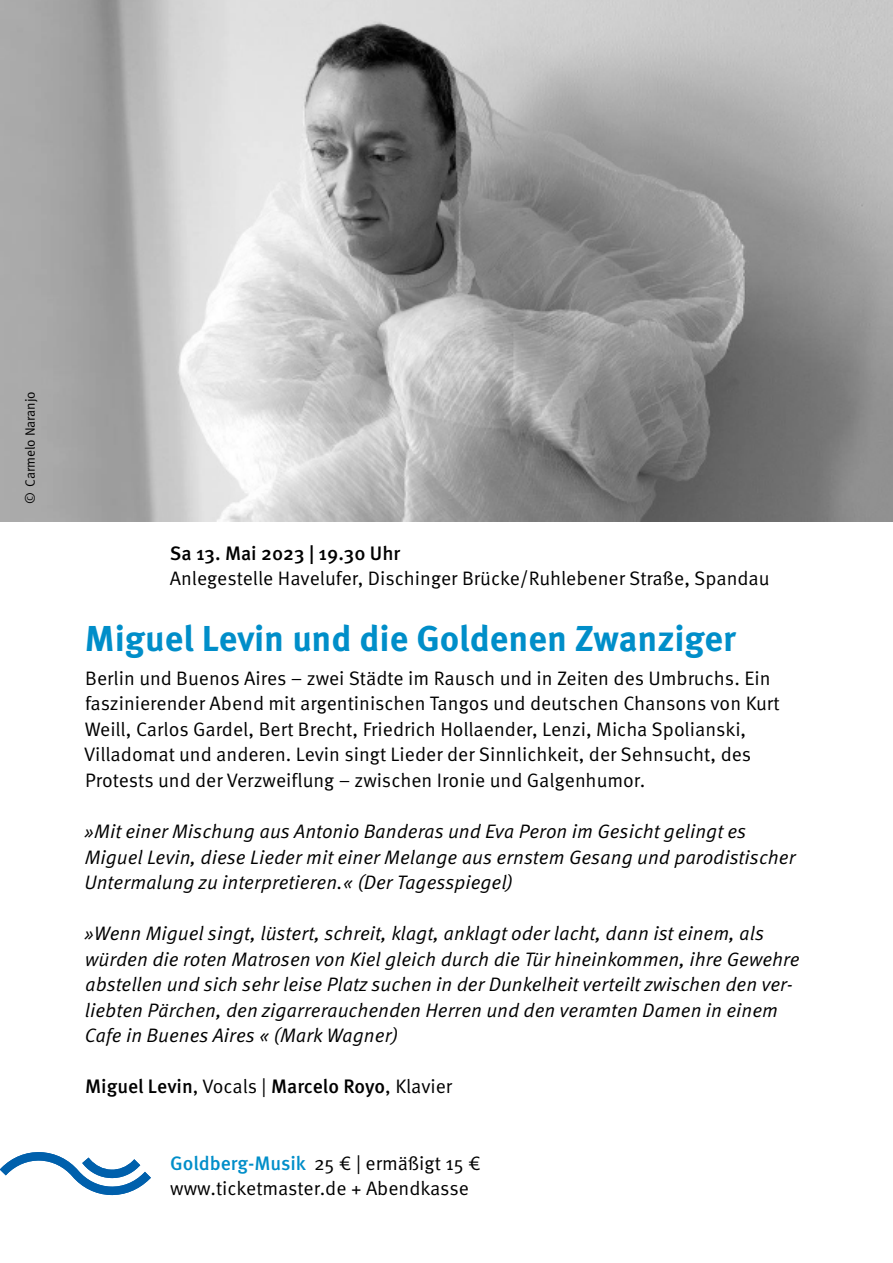
<style>
.page{position:relative;width:893px;height:1263px;background:#fff}
.page>*{position:absolute;margin:0;border:0;box-sizing:border-box;transform-origin:0 0}
.t1{font:700 36px "Meta Pro";color:#008ec9}
.t2{font:19.5px/25.5px "Meta Pro Norm Ita";color:#000}
.t3{font:19.5px/25.5px "Meta Pro Norm";color:#000}
.t4{font:500 19.5px "Meta Pro";color:#000}
.t5{font:13.5px "Meta Pro Norm";letter-spacing:-.01em;color:#000}
.s1{font-family:"Meta Pro Norm";font-weight:400}
.s2{font-family:"Meta Pro";font-weight:500;color:#008ec9}
</style>
<div class="page">
<svg style="left:0;top:1152px;width:151px;height:43px"></svg>
<img style="left:0;top:0;width:893px;height:522px">
<p class="t5" style="left:20px;top:504px;width:114px;rotate:-90deg">©️ Carmelo Naranjo</p>
<p class="t4" style="left:170px;top:538px;width:232px">Sa 13. Mai 2023 | 19.30 Uhr</p>
<p class="t3" style="left:170px;top:565px;width:601px">Anlegestelle Havelufer, Dischinger Brücke/Ruhlebener Straße, Spandau</p>
<h1 class="t1" style="left:85px;top:610px;width:653px">Miguel Levin und die Goldenen Zwanziger</h1>
<p class="t3" style="left:84px;top:664px;width:697px">Berlin und Buenos Aires – zwei Städte im Rausch und in Zeiten des Umbruchs. Ein faszinierender Abend mit argentinischen Tangos und deutschen Chansons von Kurt Weill, Carlos Gardel, Bert Brecht, Friedrich Hollaender, Lenzi, Micha Spolianski, Villadomat und anderen. Levin singt Lieder der Sinnlichkeit, der Sehnsucht, des Protests und der Verzweiflung – zwischen Ironie und Galgenhumor.</p>
<p class="t2" style="left:84px;top:817px;width:713px">»Mit einer Mischung aus Antonio Banderas und Eva Peron im Gesicht gelingt es<br>Miguel Levin, diese Lieder mit einer Melange aus ernstem Gesang und parodistischer<br>Untermalung zu interpretieren.« (Der Tagesspiegel)</p>
<p class="t2" style="left:84px;top:919px;width:717px">»Wenn Miguel singt, lüstert, schreit, klagt, anklagt oder lacht, dann ist einem, als würden die roten Matrosen von Kiel gleich durch die Tür hineinkommen, ihre Gewehre abstellen und sich sehr leise Platz suchen in der Dunkelheit verteilt zwischen den ver&shy;liebten Pärchen, den zigarrerauchenden Herren und den veramten Damen in einem Cafe in Buenes Aires « (Mark Wagner)</p>
<p class="t4" style="left:85px;top:1071px;width:369px">Miguel Levin<span class="s1">, Vocals |</span> Marcelo Royo<span class="s1">, Klavier</span></p>
<p class="t3" style="left:170px;top:1149px;width:312px"><span class="s2">Goldberg-Musik</span> 25 € | ermäßigt 15 € www.ticketmaster.de + Abendkasse</p>
</div>
